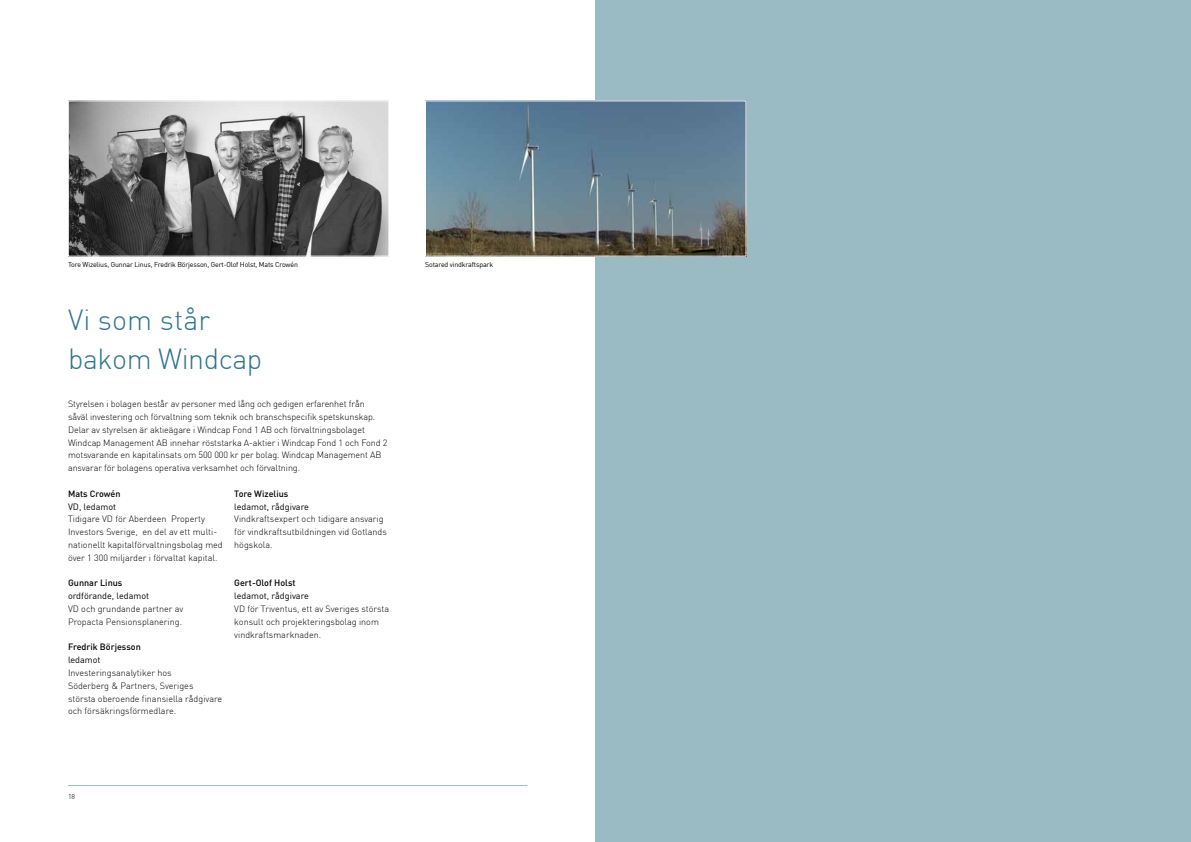
<style>
.page{position:relative;width:1191px;height:842px;background:#fff}
.page>*{position:absolute;margin:0;border:0;box-sizing:border-box;transform-origin:0 0}
.t1{font:300 28.5px/38.4px "DIN";letter-spacing:-.015em;color:#31748b}
.t2{font:300 9px/12.8px "DIN";letter-spacing:-.01em;color:#000}
.t3{font:9px "DIN";color:#000}
.t4{font:500 9px "DIN";color:#000}
.t5{font:7px "DIN";letter-spacing:-.02em;color:#000}
.t6{font:300 7px "DIN";color:#000}
</style>
<div class="page">
<hr style="left:68px;top:785px;width:459px;height:1px;background:#9abbc3">
<div style="left:595px;top:0;width:596px;height:842px;background:#9abbc3"></div>
<img style="left:70px;top:103px;width:317px;height:151px">
<div style="left:68px;top:101px;width:321px;height:155px;border:1px solid #fff"></div>
<img style="left:427px;top:103px;width:317px;height:151px">
<p class="t5" style="left:68px;top:260px;width:231px">Tore Wizelius, Gunnar Linus, Fredrik Börjesson, Gert-Olof Holst, Mats Crowén</p>
<p class="t5" style="left:425px;top:260px;width:69px">Sotared vindkraftspark</p>
<h1 class="t1" style="left:68px;top:301px;width:196px">Vi som står bakom Windcap</h1>
<p class="t2" style="left:68px;top:397px;width:321px">Styrelsen i bolagen består av personer med lång och gedigen erfarenhet från<br>såväl investering och förvaltning som teknik och branschspecifik spetskunskap.<br>Delar av styrelsen är aktieägare i Windcap Fond 1 AB och förvaltningsbolaget Windcap Management AB innehar röststarka A-aktier i Windcap Fond 1 och Fond 2 motsvarande en kapitalinsats om 500 000 kr per bolag. Windcap Management AB ansvarar för bolagens operativa verksamhet och förvaltning.</p>
<p class="t4" style="left:68px;top:488px;width:54px">Mats Crowén</p>
<p class="t3" style="left:68px;top:501px;width:50px">VD, ledamot</p>
<p class="t2" style="left:68px;top:513px;width:156px">Tidigare VD för Aberdeen Property Investors Sverige, en del av ett multi&shy;nationellt kapitalförvaltningsbolag med över 1 300 miljarder i förvaltat kapital.</p>
<p class="t4" style="left:68px;top:577px;width:56px">Gunnar Linus</p>
<p class="t3" style="left:68px;top:590px;width:83px">ordförande, ledamot</p>
<p class="t2" style="left:68px;top:602px;width:117px">VD och grundande partner av<br>Propacta Pensionsplanering.</p>
<p class="t4" style="left:68px;top:641px;width:74px">Fredrik Börjesson</p>
<p class="t3" style="left:68px;top:654px;width:34px">ledamot</p>
<p class="t2" style="left:68px;top:666px;width:156px">Investeringsanalytiker hos<br>Söderberg &amp; Partners, Sveriges största oberoende finansiella rådgivare och försäkringsförmedlare.</p>
<p class="t4" style="left:234px;top:488px;width:56px">Tore Wizelius</p>
<p class="t3" style="left:234px;top:501px;width:76px">ledamot, rådgivare</p>
<p class="t2" style="left:234px;top:513px;width:154px">Vindkraftsexpert och tidigare ansvarig för vindkraftsutbildningen vid Gotlands högskola.</p>
<p class="t4" style="left:234px;top:577px;width:63px">Gert-Olof Holst</p>
<p class="t3" style="left:234px;top:590px;width:76px">ledamot, rådgivare</p>
<p class="t2" style="left:234px;top:602px;width:156px">VD för Triventus, ett av Sveriges största konsult och projekteringsbolag inom vindkraftsmarknaden.</p>
<p class="t6" style="left:68px;top:792px;width:9px">18</p>
</div>
